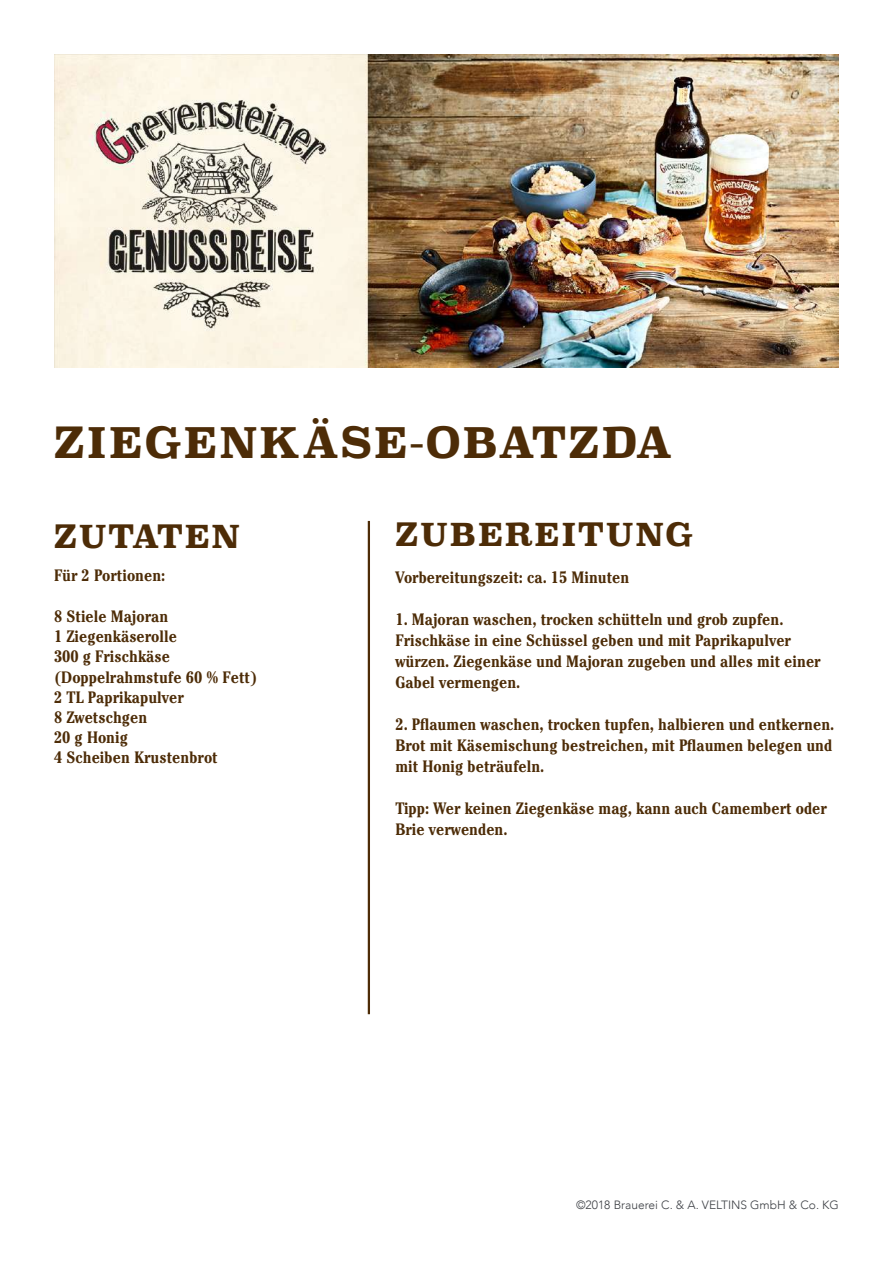
<style>
.page{position:relative;width:893px;height:1263px;background:#fff}
.page>*{position:absolute;margin:0;border:0;box-sizing:border-box;transform-origin:0 0}
.t1{font:700 42px "Superclarendon";letter-spacing:.05em;color:#4d2c07}
.t2{font:700 31.5px "Superclarendon";letter-spacing:.05em;color:#4d2c07}
.t3{font:700 condensed 16.5px/20.1px "Cheltenham Std";color:#4d2c07}
.t4{font:300 12px "Avenir";color:#3d4045}
</style>
<div class="page">
<hr style="left:368px;top:521px;width:2px;height:493px;background:#4d2c07">
<img style="left:54px;top:54px;width:785px;height:313px">
<h1 class="t1" style="left:54px;top:412px;width:620px">ZIEGENKÄSE-OBATZDA</h1>
<h2 class="t2" style="left:54px;top:513px;width:187px">ZUTATEN</h2>
<p class="t3" style="left:54px;top:565px;width:113px">Für 2 Portionen:</p>
<p class="t3" style="left:54px;top:606px;width:205px">8 Stiele Majoran<br>1 Ziegenkäserolle<br>300 g Frischkäse (Doppelrahmstufe 60 % Fett)<br>2 TL Paprikapulver<br>8 Zwetschgen<br>20 g Honig<br>4 Scheiben Krustenbrot</p>
<h2 class="t2" style="left:395px;top:511px;width:299px">ZUBEREITUNG</h2>
<p class="t3" style="left:395px;top:567px;width:235px">Vorbereitungszeit: ca. 15 Minuten</p>
<p class="t3" style="left:395px;top:608px;width:427px;line-height:21px">1. Majoran waschen, trocken schütteln und grob zupfen.<br>Frischkäse in eine Schüssel geben und mit Paprikapulver würzen. Ziegenkäse und Majoran zugeben und alles mit einer Gabel vermengen.</p>
<p class="t3" style="left:395px;top:713px;width:440px;line-height:21px">2. Pflaumen waschen, trocken tupfen, halbieren und entkernen.<br>Brot mit Käsemischung bestreichen, mit Pflaumen belegen und mit Honig beträufeln.</p>
<p class="t3" style="left:395px;top:797px;width:433px;line-height:21px">Tipp: Wer keinen Ziegenkäse mag, kann auch Camembert oder<br>Brie verwenden.</p>
<p class="t4" style="left:576px;top:1198px;width:264px">©2018 Brauerei C. &amp; A. VELTINS GmbH &amp; Co. KG</p>
</div>
